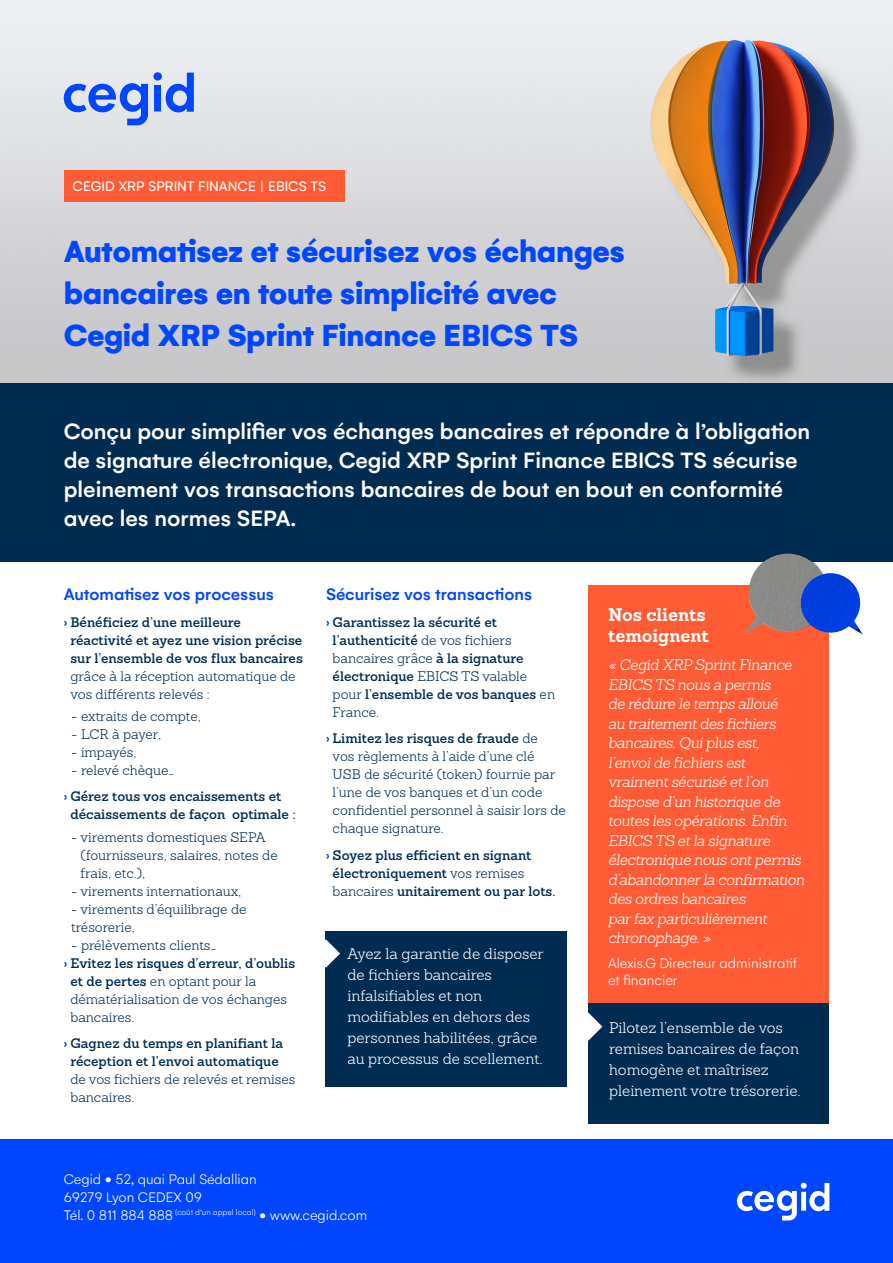
<style>
.page{position:relative;width:893px;height:1263px;background:#fff}
.page>*{position:absolute;margin:0;border:0;box-sizing:border-box;transform-origin:0 0}
.FP_-_Titre_fiche{font:900 33px/42px "Gelion";letter-spacing:-.01em;color:#0046fe}
.FP_-_Intro_gras{font:500 24px/28.8px "Gelion";color:#fff}
.FP_-_Titre_paragraph{font:500 18px "Gelion";color:#0046fe}
.t1{font:700 18px/21.6px "Sanchez";color:#fff}
.t2{font:italic 300 15px/19.5px "Sanchez";letter-spacing:-.025em;color:#fff}
.t3{font:300 15px/21px "Sanchez";color:#fff}
.Texte_Encadre{font:300 15px/16.5px "Gelion";color:#fff}
.t4{font:15px "Gelion";color:#fff}
.FP_-_Texte_paragraph{font:300 13.5px/18px "Sanchez";color:#002c52}
.FP_-_Texte_paragraph-2{font:600 13.5px/18px "Sanchez";color:#002c52}
.FP_-_Texte_gras_para{font:600 13.5px/18px "Sanchez";color:#002c52}
.s1{font-family:"Gelion";font-weight:500;font-size:12.75px;color:#0046fe}
.s2{font-weight:300}
.s3{font-weight:600}
</style>
<div class="page">
<img style="left:0;top:0;width:893px;height:383px">
<svg style="left:64px;top:72px;width:130px;height:53px;background:#97aff0"></svg>
<div style="left:0;top:1140px;width:893px;height:123px;background:#0046fe"></div>
<svg style="left:737px;top:1183px;width:92px;height:37px"></svg>
<div style="left:0;top:383px;width:893px;height:178px;background:#002c52"></div>
<div style="left:64px;top:170px;width:280px;height:32px;background:#ff5c35"></div>
<div style="left:588px;top:1002px;width:241px;height:121px;background:#002c52"></div>
<div style="left:326px;top:931px;width:241px;height:155px;background:#002c52"></div>
<div style="left:588px;top:585px;width:241px;height:417px;background:#ff5c35"></div>
<svg style="left:745px;top:553px;width:118px;height:82px"></svg>
<svg style="left:325px;top:939px;width:15px;height:29px"></svg>
<svg style="left:588px;top:1012px;width:14px;height:29px"></svg>
<p class="t4" style="left:72px;top:177px;width:255px">CEGID XRP SPRINT FINANCE | EBICS TS</p>
<p class="FP_-_Titre_fiche" style="left:64px;top:230px;width:563px">Automatisez et sécurisez vos échanges bancaires en toute simplicité avec<br>Cegid XRP Sprint Finance EBICS TS</p>
<p class="FP_-_Intro_gras" style="left:64px;top:417px;width:748px">Conçu pour simplifier vos échanges bancaires et répondre à l’obligation de signature électronique, Cegid XRP Sprint Finance EBICS TS sécurise pleinement vos transactions bancaires de bout en bout en conformité avec les normes SEPA.</p>
<p class="FP_-_Titre_paragraph" style="left:64px;top:583px;width:212px">Automatisez vos processus</p>
<p class="FP_-_Texte_gras_para" style="left:70px;top:613px;width:234px;text-indent:-7px"><span class="s1">›</span> Bénéficiez d’une meilleure réactivité et ayez une vision précise sur l’ensemble de vos flux bancaires <span class="s2">grâce à la réception automatique de vos différents relevés :</span></p>
<p class="FP_-_Texte_paragraph" style="left:71px;top:707px;width:131px">- extraits de compte,</p>
<p class="FP_-_Texte_paragraph" style="left:71px;top:725px;width:91px">- LCR à payer,</p>
<p class="FP_-_Texte_paragraph" style="left:71px;top:743px;width:67px">- impayés,</p>
<p class="FP_-_Texte_paragraph" style="left:71px;top:761px;width:104px">- relevé chèque…</p>
<p class="FP_-_Texte_gras_para" style="left:70px;top:787px;width:227px;text-indent:-7px"><span class="s1">›</span> Gérez tous vos encaissements et décaissements de façon optimale :</p>
<p class="FP_-_Texte_paragraph" style="left:81px;top:828px;width:199px;text-indent:-9px">- virements domestiques SEPA (fournisseurs, salaires, notes de frais, etc.),</p>
<p class="FP_-_Texte_paragraph" style="left:71px;top:882px;width:172px">- virements internationaux,</p>
<p class="FP_-_Texte_paragraph" style="left:71px;top:900px;width:177px">- virements d’équilibrage de trésorerie,</p>
<p class="FP_-_Texte_paragraph" style="left:71px;top:936px;width:147px">- prélèvements clients…</p>
<p class="FP_-_Texte_paragraph" style="left:70px;top:954px;width:226px;text-indent:-7px"><span class="s1">›</span> <span class="s3">Evitez les risques d’erreur, d’oublis et de pertes</span> en optant pour la dématérialisation de vos échanges bancaires.</p>
<p class="FP_-_Texte_paragraph-2" style="left:70px;top:1034px;width:226px;text-indent:-7px"><span class="s1">›</span> Gagnez du temps en planifiant la réception et l’envoi automatique <span class="s2">de vos fichiers de relevés et remises bancaires.</span></p>
<p class="FP_-_Titre_paragraph" style="left:326px;top:583px;width:208px">Sécurisez vos transactions</p>
<p class="FP_-_Texte_paragraph-2" style="left:333px;top:613px;width:224px;text-indent:-7px"><span class="s1">›</span> Garantissez la sécurité et l’authenticité <span class="s2">de vos fichiers bancaires grâce</span> à la signature électronique <span class="s2">EBICS TS valable pour</span> l’ensemble de vos banques <span class="s2">en<br>France.</span></p>
<p class="FP_-_Texte_paragraph" style="left:333px;top:729px;width:235px;text-indent:-7px"><span class="s1">›</span> <span class="s3">Limitez les risques de fraude</span> de<br>vos règlements à l’aide d’une clé<br>USB de sécurité (token) fournie par l’une de vos banques et d’un code confidentiel personnel à saisir lors de chaque signature.</p>
<p class="FP_-_Texte_paragraph-2" style="left:333px;top:846px;width:224px;text-indent:-7px"><span class="s1">›</span> Soyez plus efficient en signant électroniquement <span class="s2">vos remises bancaires</span> unitairement ou par lots.</p>
<p class="t3" style="left:347px;top:943px;width:198px">Ayez la garantie de disposer de fichiers bancaires infalsifiables et non modifiables en dehors des personnes habilitées, grâce au processus de scellement.</p>
<p class="Texte_Encadre" style="left:64px;top:1170px;width:195px">Cegid • 52, quai Paul Sédallian</p>
<p class="Texte_Encadre" style="left:64px;top:1188px;width:140px">69279 Lyon CEDEX 09</p>
<p class="Texte_Encadre" style="left:64px;top:1206px;width:305px">Tél. 0 811 884 888 <sup>(coût</sup> <sup>d’un</sup> <sup>appel</sup> <sup>local)</sup> • www.cegid.com</p>
<p class="t1" style="left:608px;top:603px;width:102px">Nos clients temoignent</p>
<p class="t2" style="left:608px;top:655px;width:198px">« Cegid XRP Sprint Finance<br>EBICS TS nous a permis<br>de réduire le temps alloué<br>au traitement des fichiers bancaires. Qui plus est, l’envoi de fichiers est vraiment sécurisé et l’on dispose d’un historique de toutes les opérations. Enfin<br>EBICS TS et la signature électronique nous ont permis d’abandonner la confirmation des ordres bancaires<br>par fax particulièrement chronophage. »</p>
<p class="Texte_Encadre" style="left:608px;top:955px;width:191px">Alexis.G Directeur administratif et financier</p>
<p class="t3" style="left:609px;top:1017px;width:193px">Pilotez l’ensemble de vos remises bancaires de façon homogène et maîtrisez pleinement votre trésorerie.</p>
</div>
